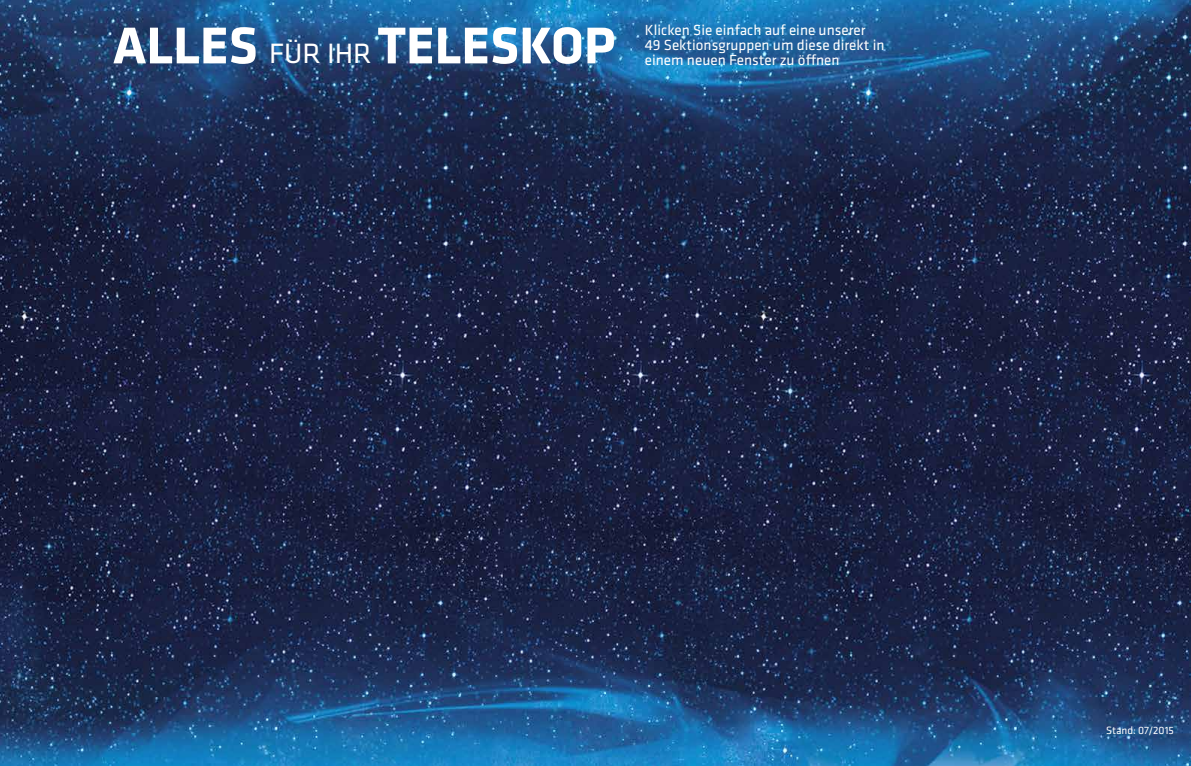
<style>
.page{position:relative;width:1191px;height:766px;background:#fff}
.page>*{position:absolute;margin:0;border:0;box-sizing:border-box;transform-origin:0 0}
.t1{font:700 53.6px "Klavika Basic";color:#fff}
.t2{font:15.1px/15.1px "Klavika Basic";color:#fff}
.t3{font:11px "Klavika Basic";color:#fff}
.s1{font-weight:400;font-size:29px}
</style>
<div class="page">
<img style="left:0;top:0;width:1191px;height:765px">
<h1 class="t1" style="left:113px;top:7px;width:504px">ALLES <span class="s1">FÜR IHR</span> TELESKOP</h1>
<p class="t2" style="left:645px;top:21px;width:241px">Klicken Sie einfach auf eine unserer<br>49 Sektionsgruppen um diese direkt in einem neuen Fenster zu öffnen</p>
<p class="t3" style="left:1106px;top:723px;width:69px">Stand: 07/2015</p>
</div>
